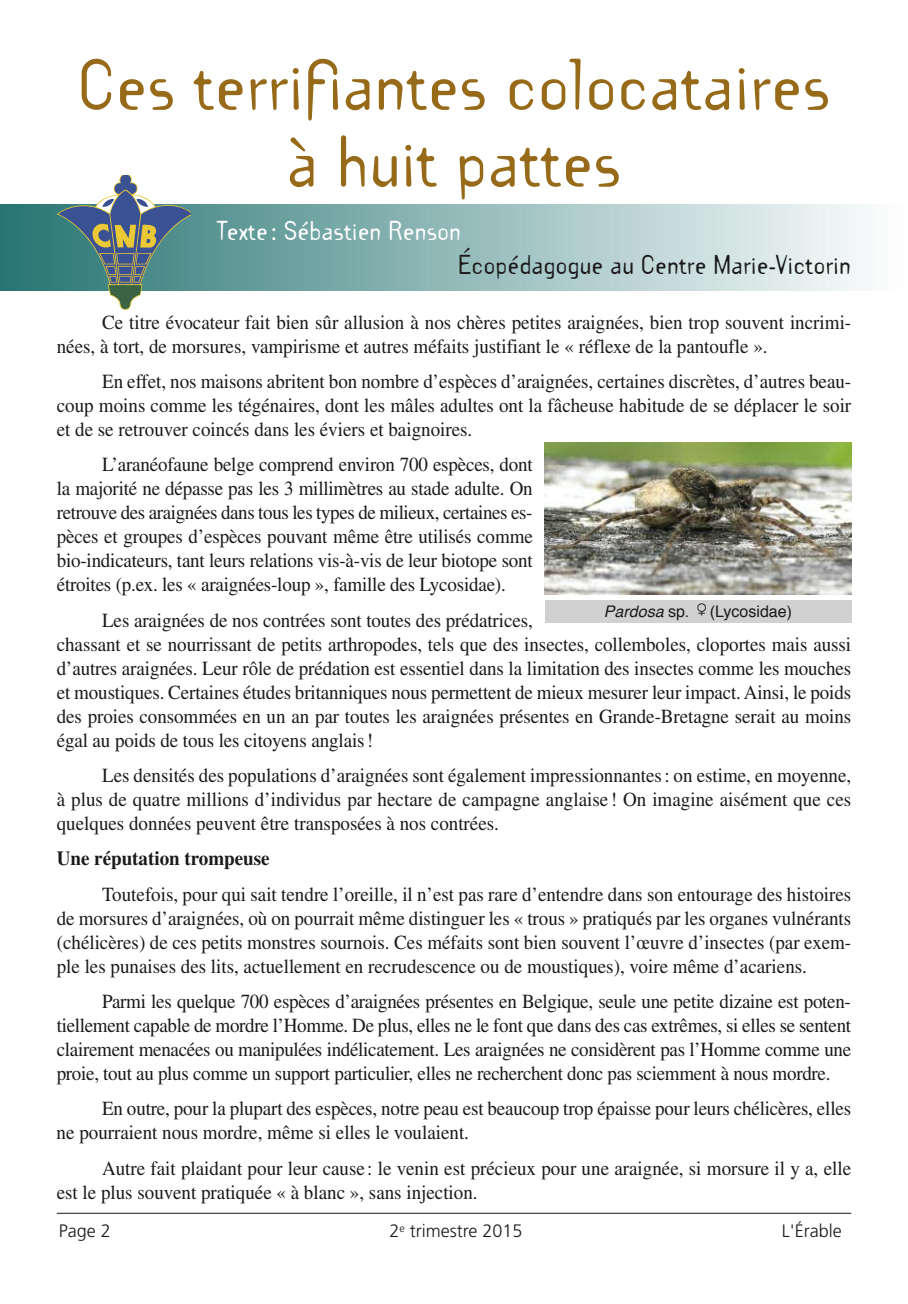
<style>
.page{position:relative;width:908px;height:1304px;background:#fff}
.page>*{position:absolute;margin:0;border:0;box-sizing:border-box;transform-origin:0 0}
.t1{font:64px/76.8px "Template Gothic";color:#976a19;text-align:center}
.t2{font:24px "Template Gothic";color:#1a1a1a}
.t3{font:24px "Template Gothic";color:#fff}
.t4{font:20px/24px "Times";letter-spacing:-.005em;color:#1a1a1a;text-align:justify;scale:.95 1}
.t5{font:700 20px "Times";color:#1a1a1a;scale:.95 1}
.t6{font:300 18px "Frutiger";color:#1a1a1a}
.t7{font:16px "Helvetica";color:#1a1a1a}
.s1{font-style:italic}
.s2{font-family:"International"}
</style>
<div class="page">
<hr style="left:57px;top:1213px;width:793px;height:1px;background:#1a1a1a">
<img style="left:0;top:204px;width:871px;height:87px">
<svg style="left:57px;top:175px;width:133px;height:135px"></svg>
<img style="left:544px;top:442px;width:306px;height:152px">
<div style="left:544px;top:601px;width:306px;height:22px;background:#d1d1d1"></div>
<h1 class="t1" style="left:77px;top:49px;width:754px">Ces terrifiantes colocataires à huit pattes</h1>
<p class="t3" style="left:217px;top:217px;width:245px">Texte : Sébastien Renson</p>
<p class="t2" style="left:458px;top:252px;width:394px">Écopédagogue au Centre Marie-Victorin</p>
<p class="t4" style="left:57px;top:312px;width:837px;text-indent:45px">Ce titre évocateur fait bien sûr allusion à nos chères petites araignées, bien trop souvent incrimi&shy;nées, à tort, de morsures, vampirisme et autres méfaits justifiant le « réflexe de la pantoufle ».</p>
<p class="t4" style="left:57px;top:371px;width:837px;text-indent:45px">En effet, nos maisons abritent bon nombre d’espèces d’araignées, certaines discrètes, d’autres beau&shy;coup moins comme les tégénaires, dont les mâles adultes ont la fâcheuse habitude de se déplacer le soir et de se retrouver coincés dans les éviers et baignoires.</p>
<p class="t4" style="left:57px;top:455px;width:502px;text-indent:45px">L’aranéofaune belge comprend environ 700 espèces, dont la majorité ne dépasse pas les 3 millimètres au stade adulte. On retrouve des araignées dans tous les types de milieux, certaines es&shy;pèces et groupes d’espèces pouvant même être utilisés comme bio-indicateurs, tant leurs relations vis-à-vis de leur biotope sont étroites (p.ex. les « araignées-loup », famille des Lycosidae).</p>
<p class="t4" style="left:57px;top:610px;width:837px;text-align:left;text-indent:45px">Les araignées de nos contrées sont toutes des prédatrices,<br>chassant et se nourrissant de petits arthropodes, tels que des insectes, collemboles, cloportes mais aussi d’autres araignées. Leur rôle de prédation est essentiel dans la limitation des insectes comme les mouches et moustiques. Certaines études britanniques nous permettent de mieux mesurer leur impact. Ainsi, le poids des proies consommées en un an par toutes les araignées présentes en Grande-Bretagne serait au moins égal au poids de tous les citoyens anglais!</p>
<p class="t4" style="left:57px;top:765px;width:837px;text-indent:45px">Les densités des populations d’araignées sont également impressionnantes: on estime, en moyenne, à plus de quatre millions d’individus par hectare de campagne anglaise ! On imagine aisément que ces quelques données peuvent être transposées à nos contrées.</p>
<p class="t5" style="left:57px;top:852px;width:225px">Une réputation trompeuse</p>
<p class="t4" style="left:57px;top:884px;width:837px;text-indent:45px">Toutefois, pour qui sait tendre l’oreille, il n’est pas rare d’entendre dans son entourage des histoires de morsures d’araignées, où on pourrait même distinguer les « trous » pratiqués par les organes vulnérants (chélicères) de ces petits monstres sournois. Ces méfaits sont bien souvent l’œuvre d’insectes (par exem&shy;ple les punaises des lits, actuellement en recrudescence ou de moustiques), voire même d’acariens.</p>
<p class="t4" style="left:57px;top:991px;width:837px;text-indent:45px">Parmi les quelque 700 espèces d’araignées présentes en Belgique, seule une petite dizaine est poten&shy;tiellement capable de mordre l’Homme. De plus, elles ne le font que dans des cas extrêmes, si elles se sentent clairement menacées ou manipulées indélicatement. Les araignées ne considèrent pas l’Homme comme une proie, tout au plus comme un support particulier, elles ne recherchent donc pas sciemment à nous mordre.</p>
<p class="t4" style="left:57px;top:1099px;width:837px;text-indent:45px">En outre, pour la plupart des espèces, notre peau est beaucoup trop épaisse pour leurs chélicères, elles ne pourraient nous mordre, même si elles le voulaient.</p>
<p class="t4" style="left:57px;top:1158px;width:837px;text-indent:45px">Autre fait plaidant pour leur cause : le venin est précieux pour une araignée, si morsure il y a, elle est le plus souvent pratiquée « à blanc », sans injection.</p>
<p class="t7" style="left:603px;top:604px;width:189px"><span class="s1">Pardosa</span> sp. <span class="s2">f</span>(Lycosidae)</p>
<p class="t6" style="left:59px;top:1224px;width:53px">Page 2</p>
<p class="t6" style="left:389px;top:1224px;width:134px">2<sup>e</sup> trimestre 2015</p>
<p class="t6" style="left:781px;top:1224px;width:61px">L'Érable</p>
</div>
